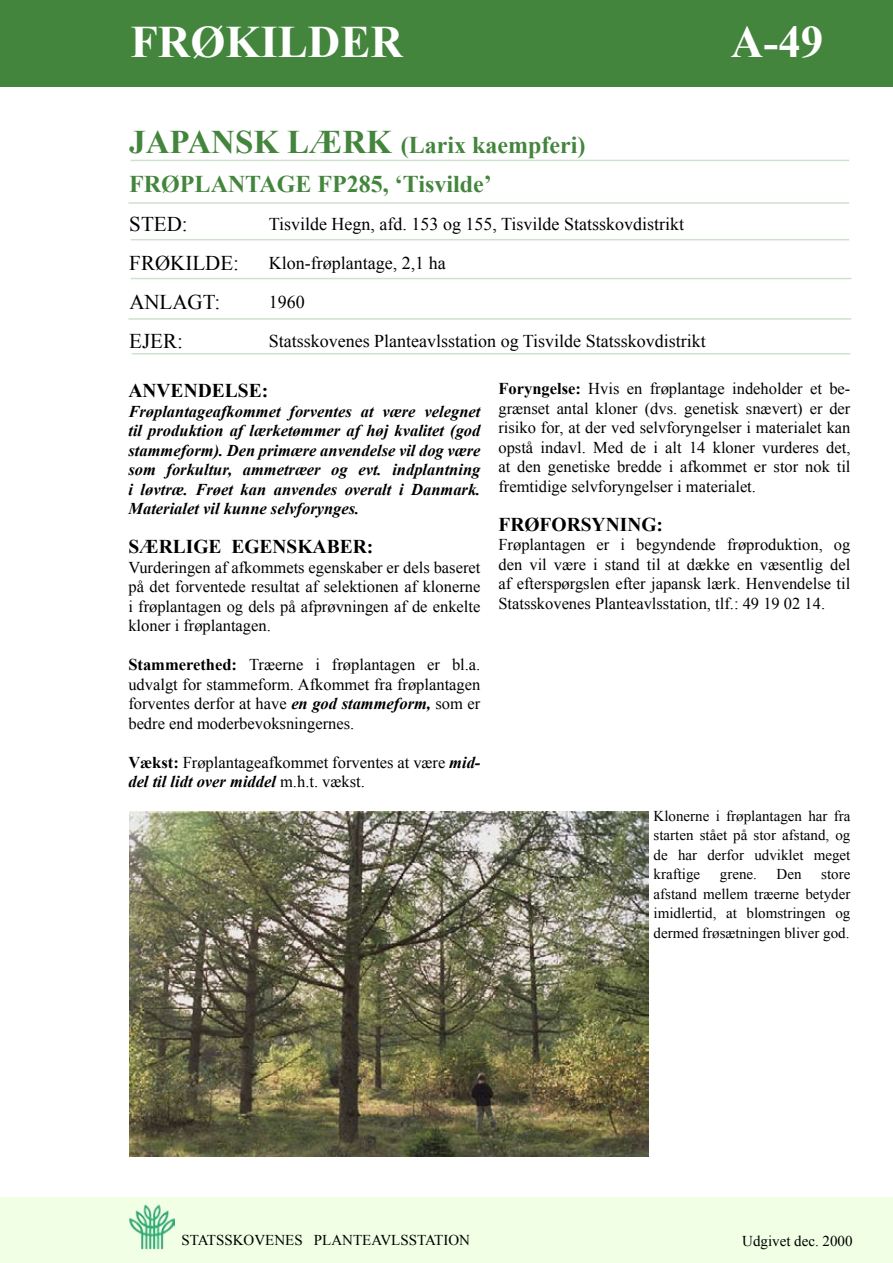
<style>
.page{position:relative;width:893px;height:1263px;background:#fff}
.page>*{position:absolute;margin:0;border:0;box-sizing:border-box;transform-origin:0 0}
.t1{font:700 45px "Times New Roman";color:#fff}
.t2{font:700 24px/39px "Times New Roman";color:#44853d}
.t3{font:21px/39px "Times New Roman";color:#000}
.t4{font:700 19.5px "Times New Roman";color:#000}
.t5{font:18px/39px "Times New Roman";color:#000}
.t6{font:16.5px/19.5px "Times New Roman";color:#000;text-align:justify}
.t7{font:italic 700 16.5px/19.5px "Times New Roman";color:#000;text-align:justify}
.t8{font:15px/19.5px "Times New Roman";color:#000;text-align:justify}
.s1{font-size:33px}
.s2{font-weight:700}
.s3{font-weight:700;font-style:italic}
</style>
<div class="page">
<div style="left:0;top:1197px;width:893px;height:66px;background:#f1ffe5"></div>
<div style="left:0;top:0;width:893px;height:86px;background:#44853d"></div>
<img style="left:129px;top:1204px;width:45px;height:45px">
<hr style="left:131px;top:160px;width:718px;height:1px;background:#d0e0cf">
<hr style="left:128px;top:202px;width:721px;height:2px;background:#d0e0cf">
<hr style="left:131px;top:239px;width:718px;height:1px;background:#d0e0cf">
<hr style="left:131px;top:278px;width:720px;height:1px;background:#d0e0cf">
<hr style="left:128px;top:318px;width:723px;height:2px;background:#d0e0cf">
<hr style="left:132px;top:353px;width:718px;height:1px;background:#d0e0cf">
<img style="left:130px;top:811px;width:518px;height:346px">
<h1 class="t1" style="left:130px;top:11px;width:274px">frøkilder</h1>
<h1 class="t1" style="left:731px;top:11px;width:94px">A-49</h1>
<h2 class="t2" style="left:129px;top:125px;width:458px"><span class="s1">japansk lærk</span> (Larix kaempferi) frøplantage FP285, ‘Tisvilde’</h2>
<p class="t3" style="left:129px;top:205px;width:111px">STED: frøkilde : anlagt: ejer:</p>
<p class="t5" style="left:269px;top:204px;width:439px">Tisvilde Hegn, afd. 153 og 155, Tisvilde Statsskovdistrikt Klon-frøplantage, 2,1 ha<br>1960<br>Statsskovenes Planteavlsstation og Tisvilde Statsskovdistrikt</p>
<p class="t4" style="left:128px;top:377px;width:57px">ANVENDELSE</p>
<p class="t4" style="left:262px;top:377px;width:8px">:</p>
<p class="t7" style="left:128px;top:401px;width:353px">Frøplantageafkommet forventes at være velegnet til produktion af lærketømmer af høj kvalitet (god stammeform). Den primære anvendelse vil dog være som forkultur, ammetræer og evt. indplantning i løvtræ. Frøet kan anvendes overalt i Danmark.<br>Materialet vil kunne selvforynges.</p>
<p class="t4" style="left:128px;top:533px;width:14px">SÆRLIGEEGENSK</p>
<p class="t4" style="left:313px;top:533px;width:62px">ABER:</p>
<p class="t6" style="left:128px;top:557px;width:354px">Vurderingen af afkommets egenskaber er dels baseret på det forventede resultat af selektionen af klonerne i frøplantagen og dels på afprøvningen af de enkelte kloner i frøplantagen.</p>
<p class="t6" style="left:128px;top:655px;width:354px"><span class="s2">Stammerethed:</span> Træerne i frøplantagen er bl.a. udvalgt for stammeform. Afkommet fra frøplantagen forventes derfor at have <span class="s3">en god stammeform,</span> som er bedre end moderbevoksningernes.</p>
<p class="t6" style="left:128px;top:752px;width:354px"><span class="s2">Vækst:</span> Frøplantageafkommet forventes at være <span class="s3">mid&shy;del til lidt over middel</span> m.h.t. vækst.</p>
<p class="t6" style="left:498px;top:379px;width:354px"><span class="s2">Foryngelse:</span> Hvis en frøplantage indeholder et be&shy;grænset antal kloner (dvs. genetisk snævert) er der risiko for, at der ved selvforyngelser i materialet kan opstå indavl. Med de i alt 14 kloner vurderes det, at den genetiske bredde i afkommet er stor nok til fremtidige selvforyngelser i materialet.</p>
<p class="t4" style="left:498px;top:511px;width:15px">FRØF</p>
<p class="t4" style="left:551px;top:511px;width:68px">ORSYNING</p>
<p class="t4" style="left:657px;top:511px;width:8px">:</p>
<p class="t6" style="left:498px;top:535px;width:354px">Frøplantagen er i begyndende frøproduktion, og den vil være i stand til at dække en væsentlig del af efterspørgslen efter japansk lærk. Henvendelse til Statsskovenes Planteavlsstation, tlf.: 49 19 02 14.</p>
<p class="t8" style="left:654px;top:805px;width:198px">Klonerne i frøplantagen har fra starten stået på stor afstand, og de har derfor udviklet meget kraftige</p>
<p class="t8" style="left:720px;top:864px;width:39px">grene.</p>
<p class="t8" style="left:777px;top:864px;width:26px">Den</p>
<p class="t8" style="left:654px;top:864px;width:198px;text-indent:168px">store afstand mellem træerne betyder imidlertid, at blomstringen og dermed frøsætningen bliver god.</p>
<p class="t8" style="left:181px;top:1230px;width:110px">statss kovenes</p>
<p class="t8" style="left:314px;top:1230px;width:158px">planteavlsstation</p>
<p class="t8" style="left:742px;top:1231px;width:112px">Udgivet dec. 2000</p>
</div>
